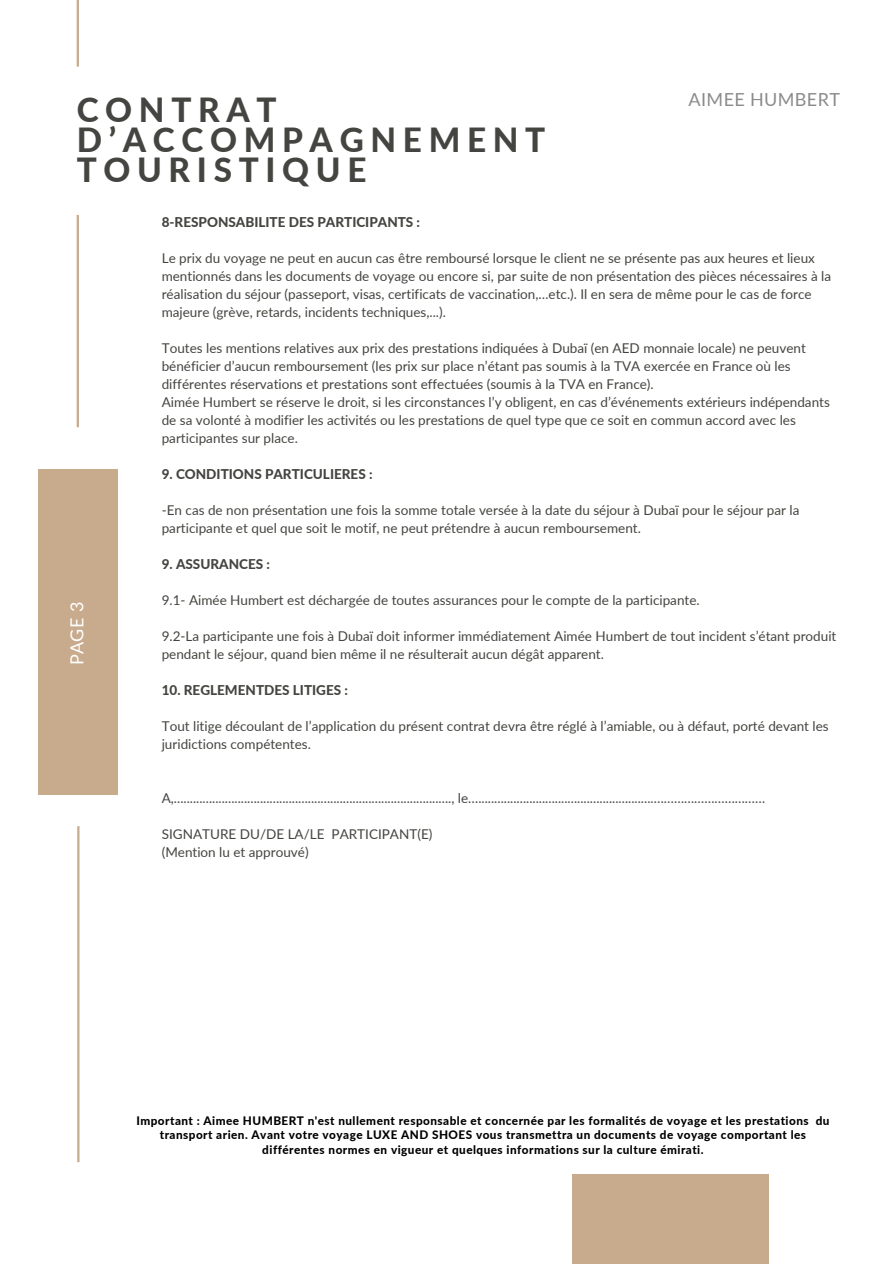
<style>
.page{position:relative;width:894px;height:1264px;background:#fff}
.page>*{position:absolute;margin:0;border:0;box-sizing:border-box;transform-origin:0 0}
.t1{font:800 33.3px/30.2px "Lato";letter-spacing:.2em;color:#444440}
.t2{font:18px "Lato";letter-spacing:.02em;color:#8b8b8b}
.t3{font:18px "Lato";color:#fff}
.t4{font:13.5px/18px "Lato";color:#444440}
.t5{font:800 13.5px "Lato";color:#444440}
.t6{font:800 11.7px/14.7px "Lato";letter-spacing:.04em;color:#000;text-align:center}
</style>
<div class="page">
<hr style="left:77px;top:0;width:2px;height:67px;background:#c8aa8c">
<hr style="left:77px;top:215px;width:2px;height:212px;background:#c8aa8c">
<div style="left:572px;top:1174px;width:195px;height:89px;background:#c8aa8c"></div>
<div style="left:39px;top:468px;width:79px;height:326px;background:#c8aa8c"></div>
<hr style="left:77px;top:826px;width:2px;height:336px;background:#c8aa8c">
<h4 class="t1" style="left:77px;top:94px;width:470px">CONTRAT<br>D’ACCOMPAGNEMENT<br>TOURISTIQUE</h4>
<h4 class="t2" style="left:688px;top:88px;width:153px">AIMEE HUMBERT</h4>
<h4 class="t3" style="left:66px;top:665px;width:65px;rotate:-90deg">PAGE 3</h4>
<p class="t5" style="left:162px;top:214px;width:260px">8-RESPONSABILITE DES PARTICIPANTS :</p>
<h1 class="t4" style="left:162px;top:249px;width:670px">Le prix du voyage ne peut en aucun cas être remboursé lorsque le client ne se présente pas aux heures et lieux mentionnés dans les documents de voyage ou encore si, par suite de non présentation des pièces nécessaires à la réalisation du séjour (passeport, visas, certificats de vaccination,…etc.). Il en sera de même pour le cas de force majeure (grève, retards, incidents techniques,...).</h1>
<h2 class="t4" style="left:162px;top:339px;width:669px">Toutes les mentions relatives aux prix des prestations indiquées à Dubaï (en AED monnaie locale) ne peuvent bénéficier d’aucun remboursement (les prix sur place n’étant pas soumis à la TVA exercée en France où les différentes réservations et prestations sont effectuées (soumis à la TVA en France).<br>Aimée Humbert se réserve le droit, si les circonstances l’y obligent, en cas d’événements extérieurs indépendants de sa volonté à modifier les activités ou les prestations de quel type que ce soit en commun accord avec les participantes sur place.</h2>
<p class="t5" style="left:162px;top:466px;width:212px">9. CONDITIONS PARTICULIERES :</p>
<h2 class="t4" style="left:162px;top:501px;width:639px">-En cas de non présentation une fois la somme totale versée à la date du séjour à Dubaï pour le séjour par la participante et quel que soit le motif, ne peut prétendre à aucun remboursement.</h2>
<p class="t5" style="left:162px;top:556px;width:110px">9. ASSURANCES :</p>
<h3 class="t4" style="left:162px;top:591px;width:539px">9.1- Aimée Humbert est déchargée de toutes assurances pour le compte de la participante.</h3>
<h4 class="t4" style="left:162px;top:627px;width:676px">9.2-La participante une fois à Dubaï doit informer immédiatement Aimée Humbert de tout incident s’étant produit pendant le séjour, quand bien même il ne résulterait aucun dégât apparent.</h4>
<h4 class="t5" style="left:162px;top:682px;width:188px">10. REGLEMENTDES LITIGES :</h4>
<h3 class="t4" style="left:162px;top:717px;width:668px">Tout litige découlant de l’application du présent contrat devra être réglé à l’amiable, ou à défaut, porté devant les juridictions compétentes.</h3>
<h4 class="t4" style="left:162px;top:789px;width:604px">A,......................................................................................., le….......................................................……………………………</h4>
<h3 class="t4" style="left:162px;top:825px;width:272px">SIGNATURE DU/DE LA/LE PARTICIPANT(E) (Mention lu et approuvé)</h3>
<h3 class="t6" style="left:136px;top:1112px;width:694px">Important : Aimee HUMBERT n'est nullement responsable et concernée par les formalités de voyage et les prestations du transport arien. Avant votre voyage LUXE AND SHOES vous transmettra un documents de voyage comportant les différentes normes en vigueur et quelques informations sur la culture émirati.</h3>
</div>
